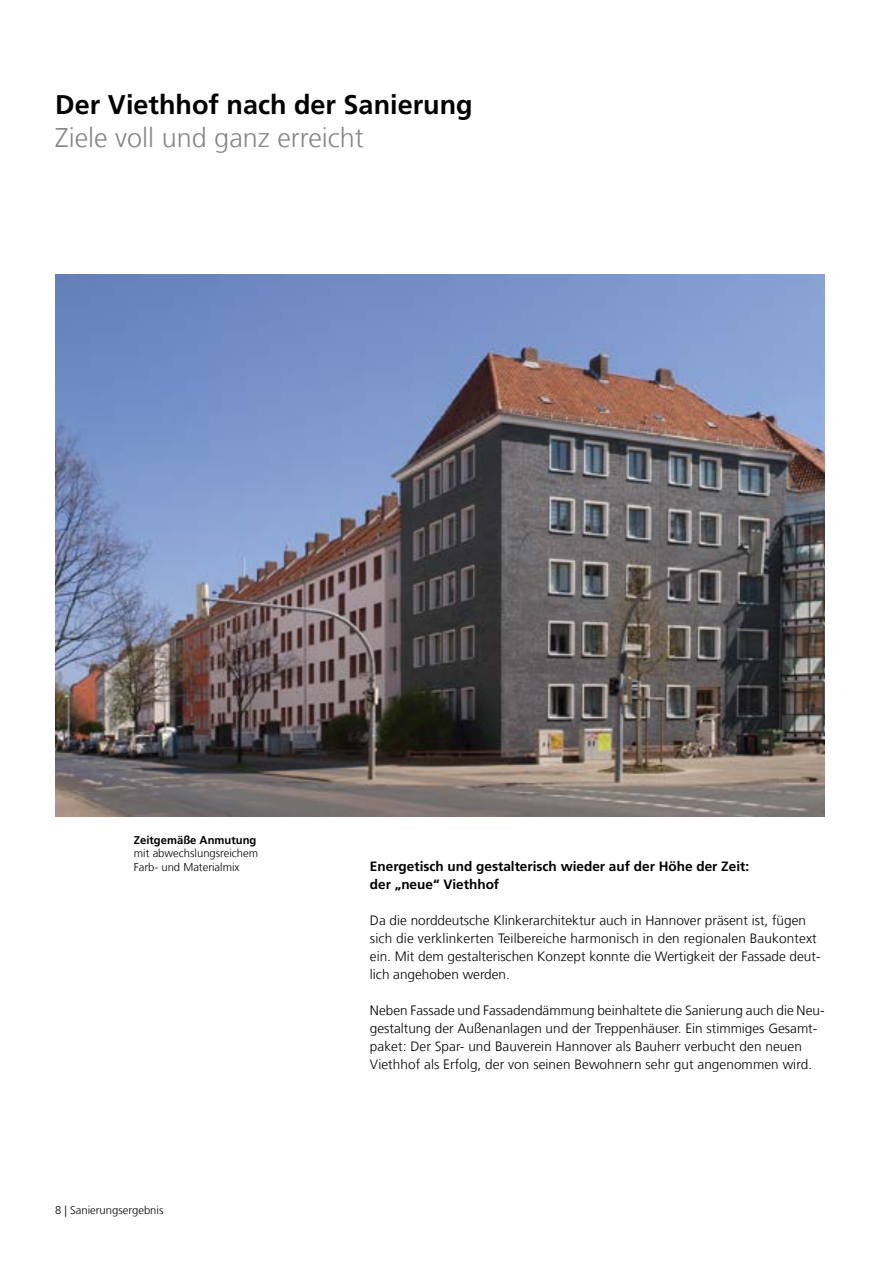
<style>
.page{position:relative;width:893px;height:1263px;background:#fff}
.page>*{position:absolute;margin:0;border:0;box-sizing:border-box;transform-origin:0 0}
.t1{font:700 27px "Sto Frutiger";color:#000}
.t2{font:300 27px "Sto Frutiger";color:#878787}
.t3{font:300 13.5px/18px "Sto Frutiger";color:#000}
.t4{font:700 13.5px/18.1px "Sto Frutiger";color:#000}
.t5{font:300 11.25px/13.5px "Sto Frutiger";color:#000}
.t6{font:700 11.25px "Sto Frutiger";color:#000}
</style>
<div class="page">
<img style="left:55px;top:274px;width:770px;height:542px">
<h1 class="t1" style="left:55px;top:89px;width:419px">Der Viethhof nach der Sanierung</h1>
<h1 class="t2" style="left:55px;top:122px;width:310px">Ziele voll und ganz erreicht</h1>
<p class="t6" style="left:134px;top:833px;width:124px">Zeitgemäße Anmutung</p>
<p class="t5" style="left:134px;top:846px;width:126px">mit abwechslungsreichem<br>Farb- und Materialmix</p>
<p class="t5" style="left:55px;top:1203px;width:110px">8 | Sanierungsergebnis</p>
<p class="t4" style="left:370px;top:857px;width:381px">Energetisch und gestalterisch wieder auf der Höhe der Zeit: der „neue“ Viethhof</p>
<p class="t3" style="left:370px;top:911px;width:452px">Da die norddeutsche Klinkerarchitektur auch in Hannover präsent ist, fügen sich die verklinkerten Teilbereiche harmonisch in den regionalen Baukontext ein. Mit dem gestalterischen Konzept konnte die Wertigkeit der Fassade deut&shy;lich angehoben werden.</p>
<p class="t3" style="left:370px;top:1002px;width:455px">Neben Fassade und Fassadendämmung beinhaltete die Sanierung auch die Neu&shy;gestaltung der Außenanlagen und der Treppenhäuser. Ein stimmiges Gesamt&shy;paket: Der Spar- und Bauverein Hannover als Bauherr verbucht den neuen Viethhof als Erfolg, der von seinen Bewohnern sehr gut angenommen wird.</p>
</div>
